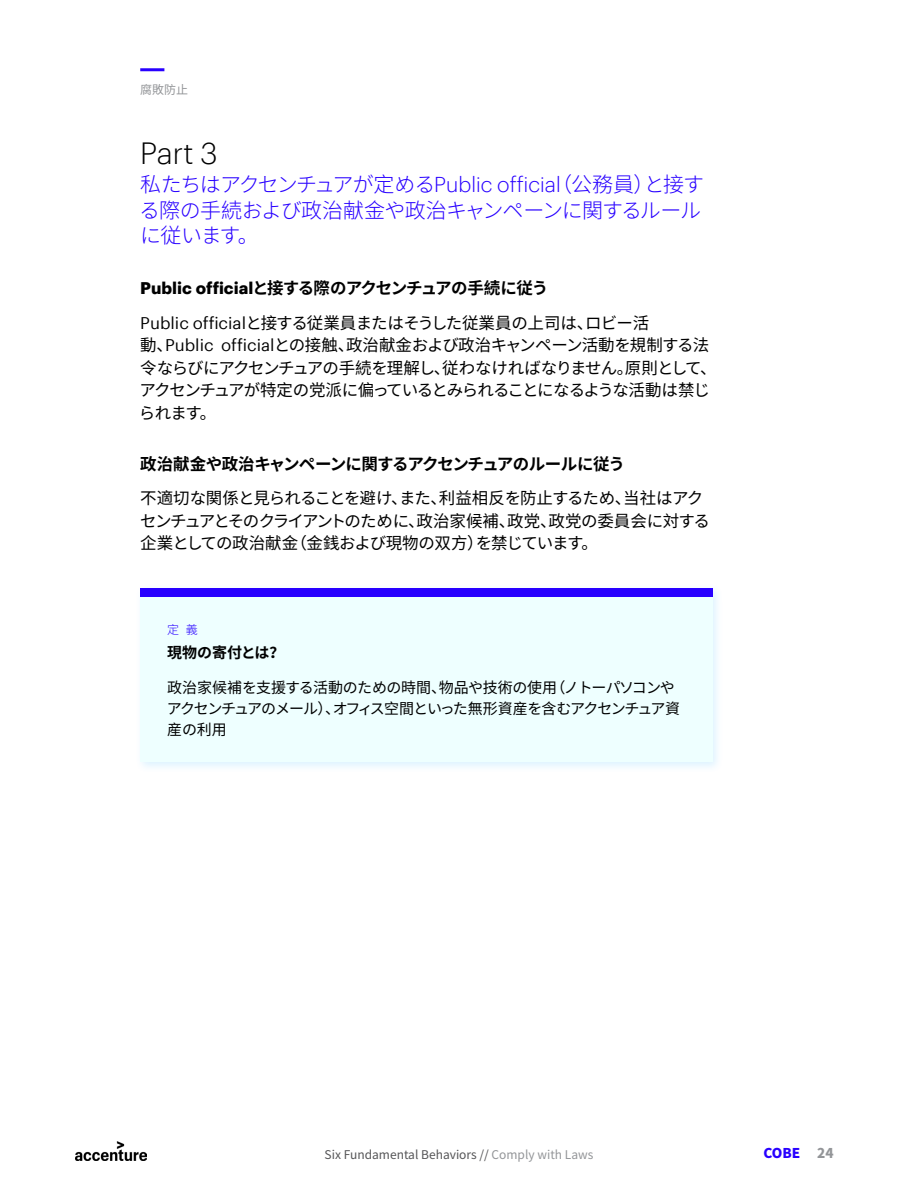
<style>
.page{position:relative;width:918px;height:1188px;background:#fff}
.page>*{position:absolute;margin:0;border:0;box-sizing:border-box;transform-origin:0 0}
.Body_Copy{font:300 30px "Graphik";color:#000}
.Body_Copy-2{font:300 21px/25.5px "Noto Sans CJ Ksc";letter-spacing:-.045em;color:#2800ff}
.Body_Copy-3{font:16.5px/22.5px "Noto Sans CJ Ksc";letter-spacing:-.045em;color:#000}
.Body_Copy-4{font:700 16.5px "Noto Sans CJ Ksc";letter-spacing:-.05em;color:#000}
.Body_Copy-5{font:15px/21px "Noto Sans CJ Ksc";letter-spacing:-.05em;color:#000}
.Body_Copy-6{font:700 15px "Noto Sans CJ Ksc";letter-spacing:-.005em;color:#000}
.t1{font:900 13.5px "Noto Sans CJ Ksc";color:#2800ff}
.t2{font:900 13.5px "Noto Sans CJ Ksc";color:#939598}
.t3{font:12px "Noto Sans CJ Ksc";color:#545456}
.H6_-_Left_rail{font:12px "Noto Sans CJ Ksc";color:#939598}
.Body_Copy-7{font:300 12px "Noto Sans CJ Ksc";color:#2800ff}
.s1{font-family:"Graphik"}
.s2{color:#939598}
</style>
<div class="page">
<img style="left:75px;top:1142px;width:72px;height:19px">
<hr style="left:140px;top:68px;width:24px;height:3px;background:#2800ff">
<div style="left:135px;top:583px;width:589px;height:190px;background:#4ec1ff;opacity:.2"></div>
<div style="left:140px;top:588px;width:572px;height:174px;background:#eff"></div>
<div style="left:140px;top:588px;width:572px;height:9px;background:#2800ff"></div>
<p class="H6_-_Left_rail" style="left:140px;top:83px;width:49px">腐敗防止</p>
<p class="Body_Copy" style="left:140px;top:131px;width:79px">Part 3</p>
<p class="Body_Copy-2" style="left:139px;top:172px;width:566px">私たちはアクセンチュアが定める<span class="s1">Public official</span>（公務員）と接する際の手続および政治献金や政治キャンペーンに関するルールに従います。</p>
<p class="Body_Copy-4" style="left:140px;top:279px;width:409px"><span class="s1">Public official</span>と接する際のアクセンチュアの手続に従う</p>
<p class="Body_Copy-3" style="left:139px;top:312px;width:579px"><span class="s1">Public official</span>と接する従業員またはそうした従業員の上司は、ロビー活<br>動、<span class="s1">Public official</span>との接触、政治献金および政治キャンペーン活動を規制する法令ならびにアクセンチュアの手続を理解し、従わなければなりません。原則として、アクセンチュアが特定の党派に偏っているとみられることになるような活動は禁じられます。</p>
<p class="Body_Copy-4" style="left:140px;top:454px;width:486px">政治献金や政治キャンペーンに関するアクセンチュアのルールに従う</p>
<p class="Body_Copy-3" style="left:140px;top:487px;width:571px">不適切な関係と見られることを避け、また、利益相反を防止するため、当社はアクセンチュアとそのクライアントのために、政治家候補、政党、政党の委員会に対する企業としての政治献金（金銭および現物の双方）を禁じています。</p>
<p class="Body_Copy-7" style="left:167px;top:623px;width:32px">定 義</p>
<p class="Body_Copy-6" style="left:167px;top:644px;width:119px">現物の寄付とは？</p>
<p class="Body_Copy-5" style="left:167px;top:677px;width:515px">政治家候補を支援する活動のための時間、物品や技術の使用（ノ トーパソコンやアクセンチュアのメール）、オフィス空間といった無形資産を含むアクセンチュア資産の利用</p>
<p class="t3" style="left:325px;top:1147px;width:270px">Six Fundamental Behaviors // <span class="s2">Comply with Laws</span></p>
<p class="t1" style="left:764px;top:1146px;width:38px">COBE</p>
<p class="t2" style="left:817px;top:1146px;width:18px">24</p>
</div>
